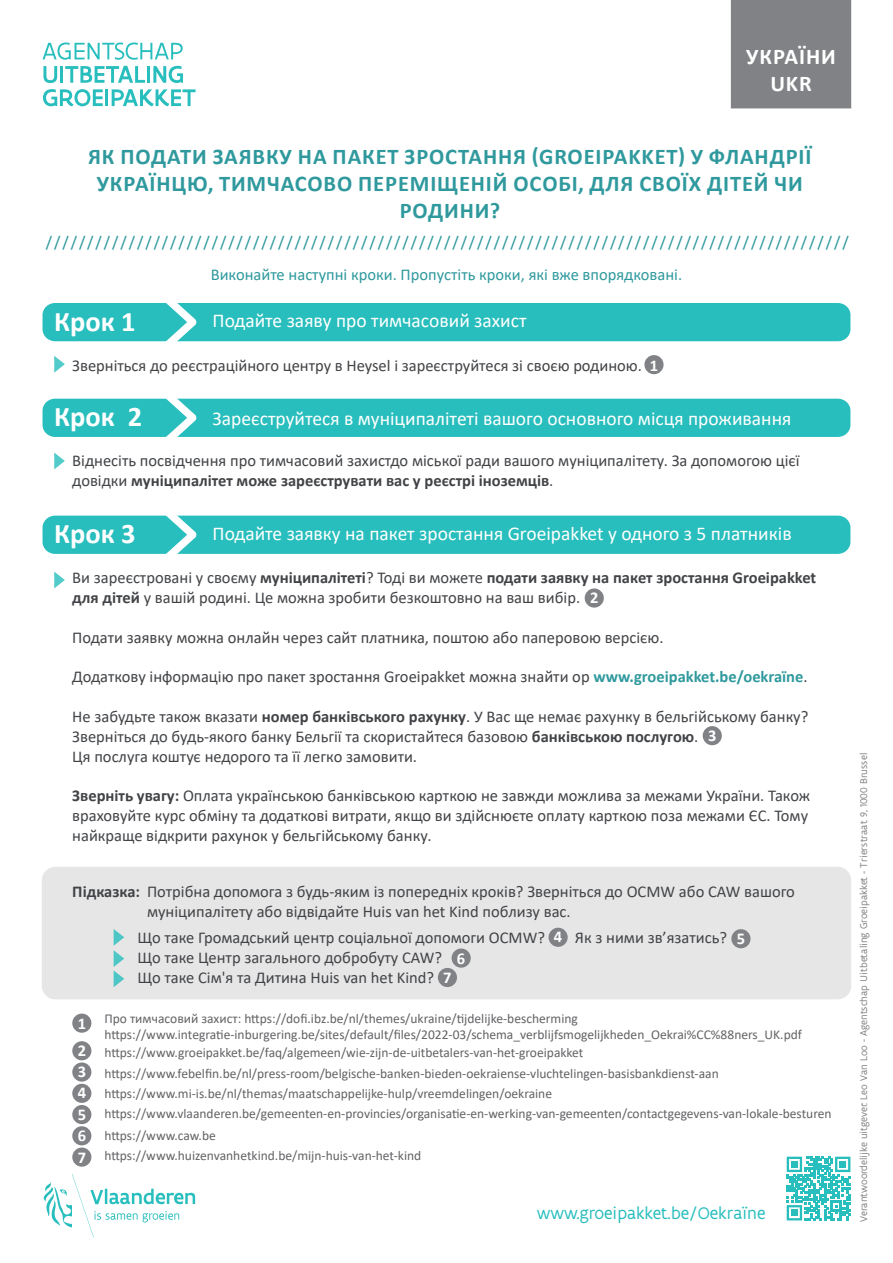
<style>
.page{position:relative;width:893px;height:1263px;background:#fff}
.page>*{position:absolute;margin:0;border:0;box-sizing:border-box;transform-origin:0 0}
.t1{font:700 28.5px "Calibri";color:#fff}
.t2{font:700 22.5px/27px "Calibri";letter-spacing:.04em;color:#2f999d;text-align:center}
.t3{font:700 22.5px/27px "Calibri";letter-spacing:.04em;color:#fff;text-align:center}
.t4{font:19.5px "Calibri";color:#fff}
.t5{font:18px "Flanders Art Sans";color:#28bebd}
.t6{font:17.55px "Flanders Art Sans";color:#2f999d}
.t7{font:16.5px/19.8px "Calibri";color:#414346}
.t8{font:16.5px "Calibri";color:#2f999d}
.t9{font:700 16.5px/21.3px "Calibri";color:#fff}
.t10{font:13.5px/20.4px "Calibri";color:#636366}
.t11{font:10.5px "Flanders Art Sans";color:#808285}
.s1{font-weight:700}
.s2{font-weight:700;color:#2f999d}
.s3{font-weight:700;font-size:16.5px;color:#fff}
</style>
<div class="page">
<svg style="left:43px;top:43px;width:140px;height:17px"></svg>
<svg style="left:43px;top:66px;width:14px;height:17px"></svg>
<hr style="left:60px;top:66px;width:3px;height:17px;background:#28bebd">
<svg style="left:65px;top:66px;width:80px;height:17px"></svg>
<hr style="left:147px;top:66px;width:3px;height:17px;background:#28bebd">
<svg style="left:153px;top:66px;width:30px;height:17px"></svg>
<svg style="left:43px;top:89px;width:60px;height:17px"></svg>
<hr style="left:105px;top:89px;width:3px;height:17px;background:#28bebd">
<svg style="left:112px;top:89px;width:84px;height:17px"></svg>
<svg style="left:43px;top:1174px;width:152px;height:63px"></svg>
<div style="left:43px;top:303px;width:807px;height:38px;background:#28bebd;border-radius:12px"></div>
<div style="left:43px;top:399px;width:807px;height:38px;background:#28bebd;border-radius:12px"></div>
<div style="left:43px;top:516px;width:807px;height:38px;background:#28bebd;border-radius:12px"></div>
<svg style="left:54px;top:356px;width:11px;height:17px"></svg>
<svg style="left:54px;top:453px;width:11px;height:16px"></svg>
<svg style="left:54px;top:572px;width:11px;height:16px"></svg>
<svg style="left:156px;top:303px;width:47px;height:39px"></svg>
<svg style="left:156px;top:398px;width:47px;height:39px"></svg>
<svg style="left:156px;top:515px;width:47px;height:39px"></svg>
<div style="left:731px;top:0;width:120px;height:108px;background:#808285"></div>
<div style="left:43px;top:867px;width:807px;height:131px;background:#e6e6e7;border-radius:13px"></div>
<div style="left:42px;top:867px;width:809px;height:132px;border:2px solid #808285;border-radius:13px"></div>
<div style="left:644px;top:355px;width:20px;height:19px;background:#808285;border-radius:50%"></div>
<div style="left:72px;top:1013px;width:19px;height:20px;background:#808285;border-radius:50%"></div>
<div style="left:72px;top:1041px;width:19px;height:19px;background:#808285;border-radius:50%"></div>
<div style="left:72px;top:1062px;width:19px;height:19px;background:#808285;border-radius:50%"></div>
<div style="left:72px;top:1084px;width:19px;height:19px;background:#808285;border-radius:50%"></div>
<div style="left:72px;top:1105px;width:19px;height:19px;background:#808285;border-radius:50%"></div>
<div style="left:72px;top:1126px;width:19px;height:19px;background:#808285;border-radius:50%"></div>
<div style="left:585px;top:588px;width:19px;height:20px;background:#808285;border-radius:50%"></div>
<div style="left:703px;top:726px;width:19px;height:19px;background:#808285;border-radius:50%"></div>
<div style="left:549px;top:928px;width:19px;height:19px;background:#808285;border-radius:50%"></div>
<div style="left:731px;top:929px;width:19px;height:19px;background:#808285;border-radius:50%"></div>
<div style="left:452px;top:948px;width:19px;height:20px;background:#808285;border-radius:50%"></div>
<svg style="left:114px;top:929px;width:10px;height:58px"></svg>
<div style="left:438px;top:968px;width:19px;height:19px;background:#808285;border-radius:50%"></div>
<div style="left:72px;top:1147px;width:19px;height:20px;background:#808285;border-radius:50%"></div>
<svg style="left:787px;top:1157px;width:63px;height:63px"></svg>
<div style="left:791px;top:1161px;width:7px;height:7px;background:#28bebd"></div>
<div style="left:839px;top:1161px;width:7px;height:7px;background:#28bebd"></div>
<div style="left:791px;top:1209px;width:7px;height:7px;background:#28bebd"></div>
<h2 class="t3" style="left:746px;top:42px;width:91px">УКРАЇНИ<br>UKR</h2>
<h2 class="t2" style="left:88px;top:142px;width:725px">ЯК ПОДАТИ ЗАЯВКУ НА ПАКЕТ ЗРОСТАННЯ (GROEIPAKKET) У ФЛАНДРІЇ<br>УКРАЇНЦЮ, ТИМЧАСОВО ПЕРЕМІЩЕНІЙ ОСОБІ, ДЛЯ СВОЇХ ДІТЕЙ ЧИ<br>РОДИНИ?</h2>
<p class="t6" style="left:45px;top:231px;width:806px">/////////////////////////////////////////////////////////////////////////////////////////////////</p>
<p class="t8" style="left:211px;top:263px;width:473px">Виконайте наступні кроки. Пропустіть кроки, які вже впорядковані.</p>
<h1 class="t1" style="left:54px;top:301px;width:83px">Крок 1</h1>
<p class="t4" style="left:213px;top:307px;width:315px">Подайте заяву про тимчасовий захист</p>
<p class="t7" style="left:72px;top:355px;width:571px">Зверніться до реєстраційного центру в Heysel і зареєструйтеся зі своєю родиною.</p>
<p class="t9" style="left:650px;top:354px;width:10px">1</p>
<h1 class="t1" style="left:54px;top:397px;width:90px">Крок 2</h1>
<p class="t4" style="left:213px;top:405px;width:580px">Зареєструйтеся в муніципалітеті вашого основного місця проживання</p>
<p class="t7" style="left:72px;top:450px;width:729px">Віднесіть посвідчення про тимчасовий захистдо міської ради вашого муніципалітету. За допомогою цієї довідки <span class="s1">муніципалітет може зареєструвати вас у реєстрі іноземців</span>.</p>
<h1 class="t1" style="left:54px;top:514px;width:83px">Крок 3</h1>
<p class="t4" style="left:213px;top:520px;width:581px">Подайте заявку на пакет зростання Groeipakket у одного з 5 платників</p>
<p class="t7" style="left:72px;top:567px;width:745px">Ви зареєстровані у своєму <span class="s1">муніципалітеті</span>? Тоді ви можете <span class="s1">подати заявку на пакет зростання Groeipakket для дітей</span> у вашій родині. Це можна зробити безкоштовно на ваш вибір.</p>
<p class="t7" style="left:72px;top:627px;width:593px">Подати заявку можна онлайн через сайт платника, поштою або паперовою версією.</p>
<p class="t7" style="left:72px;top:666px;width:737px">Додаткову інформацію про пакет зростання Groeipakket можна знайти op <span class="s2">www.groeipakket.be/oekraïne</span>.</p>
<p class="t7" style="left:72px;top:706px;width:738px">Не забудьте також вказати <span class="s1">номер банківського рахунку</span>. У Вас ще немає рахунку в бельгійському банку?<br>Зверніться до будь-якого банку Бельгії та скористайтеся базовою <span class="s1">банківською послугою</span>.<br>Ця послуга коштує недорого та її легко замовити.</p>
<p class="t7" style="left:72px;top:785px;width:739px"><span class="s1">Зверніть увагу:</span> Оплата українською банківською карткою не завжди можлива за межами України. Також враховуйте курс обміну та додаткові витрати, якщо ви здійснюєте оплату карткою поза межами ЄС. Тому найкраще відкрити рахунок у бельгійському банку.</p>
<p class="t9" style="left:590px;top:587px;width:10px">2</p>
<p class="t9" style="left:708px;top:724px;width:10px">3</p>
<p class="t7" style="left:72px;top:881px;width:724px"><span class="s1">Підказка:</span> Потрібна допомога з будь-яким із попередніх кроків? Зверніться до OCMW або CAW вашого</p>
<p class="t7" style="left:137px;top:928px;width:409px">Що таке Громадський центр соціальної допомоги OCMW?</p>
<p class="t7" style="left:575px;top:928px;width:154px">Як з ними зв’язатись?</p>
<p class="t7" style="left:137px;top:947px;width:306px">Що таке Центр загального добробуту CAW?<br>Що таке Сім'я та Дитина Huis van het Kind?</p>
<p class="t7" style="left:147px;top:901px;width:425px">муніципалітету або відвідайте Huis van het Kind поблизу вас.</p>
<p class="t9" style="left:554px;top:926px;width:10px">4</p>
<p class="t9" style="left:737px;top:927px;width:10px">5</p>
<p class="t9" style="left:457px;top:948px;width:10px">6</p>
<p class="t9" style="left:443px;top:967px;width:10px">7</p>
<p class="t9" style="left:78px;top:1010px;width:10px;line-height:26.5px">1<br>2</p>
<p class="t9" style="left:78px;top:1061px;width:10px;text-align:justify">3<br>4<br>5<br>6</p>
<p class="t10" style="left:104px;top:1010px;width:699px;line-height:16.2px">Про тимчасовий захист: https://dofi.ibz.be/nl/themes/ukraine/tijdelijke-bescherming https://www.integratie-inburgering.be/sites/default/files/2022-03/schema_verblijfsmogelijkheden_Oekrai%CC%88ners_UK.pdf</p>
<p class="t10" style="left:104px;top:1042px;width:729px">https://www.groeipakket.be/faq/algemeen/wie-zijn-de-uitbetalers-van-het-groeipakket https://www.febelfin.be/nl/press-room/belgische-banken-bieden-oekraiense-vluchtelingen-basisbankdienst-aan https://www.mi-is.be/nl/themas/maatschappelijke-hulp/vreemdelingen/oekraine https://www.vlaanderen.be/gemeenten-en-provincies/organisatie-en-werking-van-gemeenten/contactgegevens-van-lokale-besturen</p>
<p class="t10" style="left:104px;top:1124px;width:113px">https://www.caw.be</p>
<p class="t10" style="left:78px;top:1145px;width:345px"><span class="s3">7</span> https://www.huizenvanhetkind.be/mijn-huis-van-het-kind</p>
<p class="t5" style="left:537px;top:1202px;width:230px">www.groeipakket.be/Oekraïne</p>
<p class="t11" style="left:857px;top:1222px;width:470px;rotate:-90deg">Verantwoordelijke uitgever: Leo Van Loo - Agentschap Uitbetaling Groeipakket - Trierstraat 9, 1000 Brussel</p>
</div>
